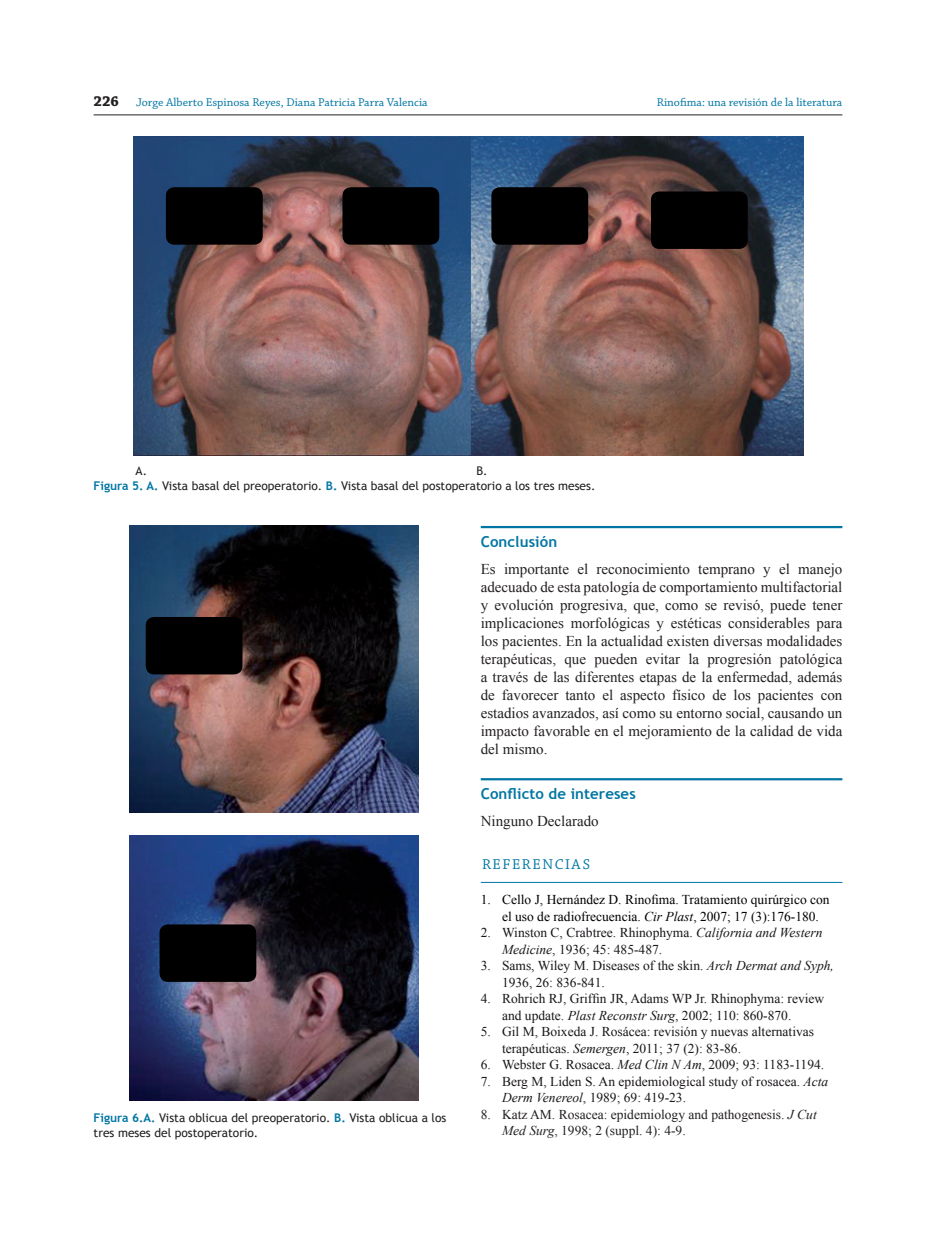
<style>
.page{position:relative;width:936px;height:1234px;background:#fff}
.page>*{position:absolute;margin:0;border:0;box-sizing:border-box;transform-origin:0 0}
.t1{font:15px/18px "Times New Roman";color:#231f20;text-align:justify}
.t2{font:700 15px "Trebuchet MS";letter-spacing:.005em;color:#0076a3}
.t3{font:15px "Chaparral Pro";letter-spacing:.105em;color:#0076a3}
.t4{font:13.5px/16.5px "Times New Roman";color:#1a161a}
.t5{font:13.5px/16.5px "Times New Roman";color:#020101}
.t6{font:13.5px/16.5px "Times New Roman";color:#231f20}
.t7{font:12px/15px "Trebuchet MS";color:#231f20}
.t8{font:12px "Chaparral Pro";color:#0076a3}
.s1{font-weight:700;font-size:15px;color:#231f20}
.s2{font-weight:700;color:#0076a3}
.s3{font-style:italic}
</style>
<div class="page">
<hr style="left:94px;top:115px;width:748px;height:1px;background:#231f20">
<hr style="left:480px;top:526px;width:362px;height:2px;background:#0076a3">
<hr style="left:480px;top:778px;width:362px;height:2px;background:#0076a3">
<hr style="left:480px;top:881px;width:362px;height:1px;background:#0076a3">
<img style="left:133px;top:136px;width:670px;height:319px">
<div style="left:342px;top:187px;width:97px;height:57px;background:#000;border-radius:9px"></div>
<div style="left:166px;top:187px;width:97px;height:57px;background:#000;border-radius:9px"></div>
<div style="left:651px;top:191px;width:96px;height:58px;background:#000;border-radius:9px"></div>
<div style="left:491px;top:187px;width:97px;height:57px;background:#000;border-radius:9px"></div>
<img style="left:130px;top:525px;width:289px;height:287px">
<img style="left:130px;top:835px;width:289px;height:265px">
<div style="left:146px;top:617px;width:96px;height:57px;background:#000;border-radius:9px"></div>
<div style="left:159px;top:924px;width:97px;height:57px;background:#000;border-radius:9px"></div>
<p class="t8" style="left:94px;top:95px;width:335px"><span class="s1">226</span> Jorge Alberto Espinosa Reyes, Diana Patricia Parra Valencia</p>
<p class="t8" style="left:656px;top:95px;width:187px">Rinofima: una revisión de la literatura</p>
<p class="t7" style="left:136px;top:463px;width:13px">A.</p>
<p class="t7" style="left:94px;top:463px;width:503px;text-indent:383px">B.<br><span class="s2">Figura 5. A.</span> Vista basal del preoperatorio. <span class="s2">B.</span> Vista basal del postoperatorio a los tres meses.</p>
<p class="t7" style="left:94px;top:1109px;width:354px"><span class="s2">Figura 6.A.</span> Vista oblicua del preoperatorio. <span class="s2">B.</span> Vista oblicua a los tres meses del postoperatorio.</p>
<p class="t2" style="left:480px;top:532px;width:78px">Conclusión</p>
<p class="t1" style="left:480px;top:560px;width:363px">Es importante el reconocimiento temprano y el manejo adecuado de esta patología de comportamiento multifactorial y evolución progresiva, que, como se revisó, puede tener implicaciones morfológicas y estéticas considerables para los pacientes. En la actualidad existen diversas modalidades terapéuticas, que pueden evitar la progresión patológica a través de las diferentes etapas de la enfermedad, además de favorecer tanto el aspecto físico de los pacientes con estadios avanzados, así como su entorno social, causando un impacto favorable en el mejoramiento de la calidad de vida del mismo.</p>
<p class="t2" style="left:480px;top:784px;width:156px">Conflicto de intereses</p>
<p class="t1" style="left:480px;top:812px;width:119px">Ninguno Declarado</p>
<p class="t3" style="left:482px;top:856px;width:41px">refere</p>
<p class="t3" style="left:542px;top:856px;width:49px">ncias</p>
<p class="t5" style="left:502px;top:890px;width:329px;text-indent:-21px">1. Cello J, Hernández D. Rinofima. Tratamiento quirúrgico con el uso de radiofrecuencia. <span class="s3">Cir Plast</span>, 2007; 17 (3):176-180.</p>
<p class="t4" style="left:502px;top:923px;width:322px;text-indent:-21px">2. Winston C, Crabtree. Rhinophyma. <span class="s3">California and Western<br>Medicine</span>, 1936; 45: 485-487.</p>
<p class="t4" style="left:502px;top:956px;width:333px;text-indent:-21px">3. Sams, Wiley M. Diseases of the skin. <span class="s3">Arch Dermat and Syph,<br></span>1936, 26: 836-841.</p>
<p class="t4" style="left:502px;top:989px;width:324px;text-indent:-21px">4. Rohrich RJ, Griffin JR, Adams WP Jr. Rhinophyma: review and update. <span class="s3">Plast Reconstr Surg</span>, 2002; 110: 860-870.</p>
<p class="t4" style="left:502px;top:1022px;width:313px;text-indent:-21px">5. Gil M, Boixeda J. Rosácea: revisión y nuevas alternativas terapéuticas. <span class="s3">Semergen</span>, 2011; 37 (2): 83-86.</p>
<p class="t4" style="left:480px;top:1055px;width:345px">6. Webster G. Rosacea. <span class="s3">Med Clin N Am</span>, 2009; 93: 1183-1194.</p>
<p class="t4" style="left:502px;top:1072px;width:327px;text-indent:-21px">7. Berg M, Liden S. An epidemiological study of rosacea. <span class="s3">Acta<br>Derm Venereol</span>, 1989; 69: 419-23.</p>
<p class="t6" style="left:502px;top:1105px;width:316px;text-indent:-21px">8. Katz AM. Rosacea: epidemiology and pathogenesis. <span class="s3">J Cut<br>Med Surg</span>, 1998; 2 (suppl. 4): 4-9.</p>
</div>
